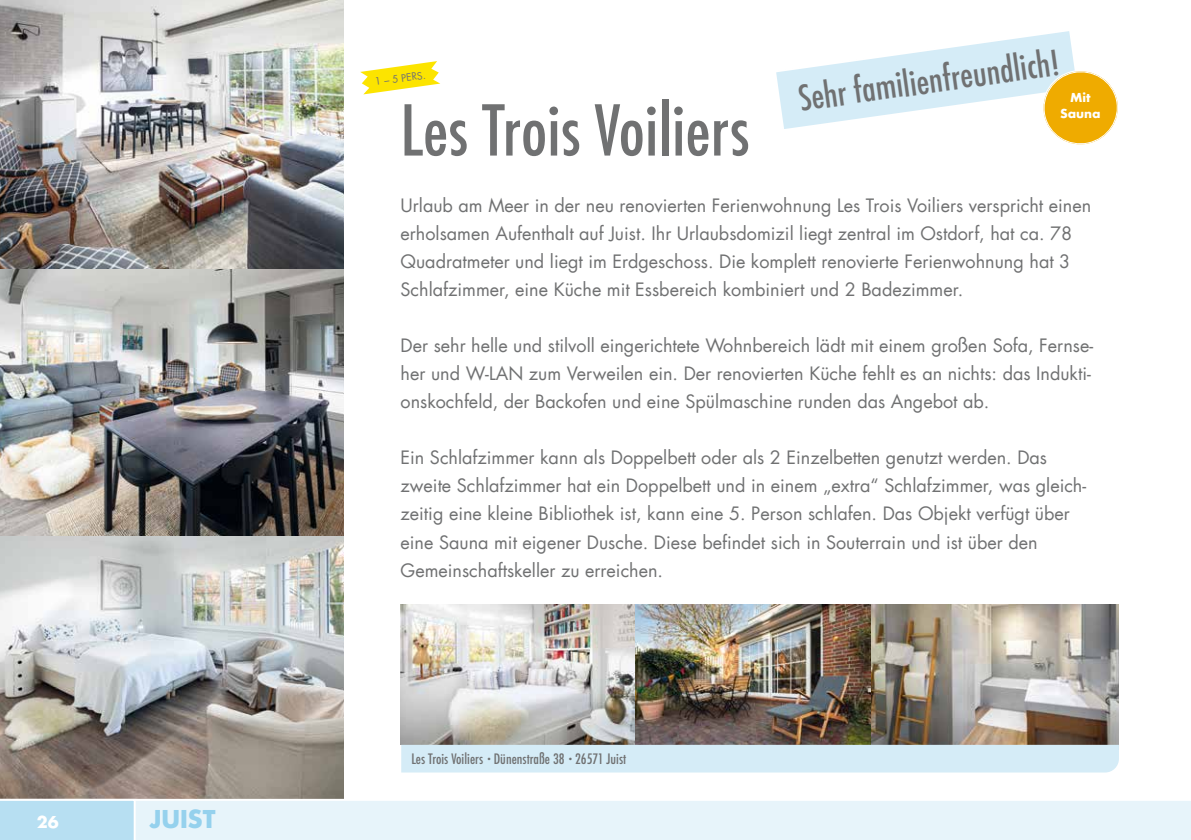
<style>
.page{position:relative;width:1191px;height:840px;background:#fff}
.page>*{position:absolute;margin:0;border:0;box-sizing:border-box;transform-origin:0 0}
.t1{font:500 condensed 68px "Futura";color:#707172}
.t2{font:500 condensed 34.2px "Futura";color:#707172}
.t3{font:700 24px "Futura LT";color:#95d1ed}
.t4{font:18px/28px "Futura LT";color:#707172}
.t5{font:700 16px "Futura LT";color:#fff}
.t6{font:500 condensed 14px "Futura";color:#707172}
.t7{font:700 12px/16px "Futura";color:#fff;text-align:center}
.t8{font:10px "Futura LT";color:#707172}
.s1{font-size:8px}
</style>
<div class="page">
<img style="left:0;top:0;width:344px;height:798px">
<img style="left:400px;top:604px;width:235px;height:140px">
<img style="left:635px;top:604px;width:484px;height:140px">
<svg style="left:360px;top:61px;width:80px;height:33px"></svg>
<div style="left:401px;top:744px;width:718px;height:28px;background:#d5ecf7"></div>
<svg style="left:136px;top:798px;width:1055px;height:41px;background:#e8f4f9"></svg>
<svg style="left:0;top:798px;width:136px;height:41px;background:#bbdff0"></svg>
<svg style="left:776px;top:31px;width:342px;height:114px"></svg>
<p class="t5" style="left:37px;top:811px;width:23px">26</p>
<h3 class="t3" style="left:150px;top:803px;width:67px">JUIST</h3>
<p class="t8" style="left:374px;top:75px;width:53px;rotate:-8deg">1 – 5 PERS.</p>
<h1 class="t1" style="left:400px;top:87px;width:350px">Les Trois Voiliers</h1>
<h2 class="t2" style="left:795px;top:77px;width:265px;rotate:-8deg">Sehr familienfreundlich!</h2>
<p class="t7" style="left:1060px;top:90px;width:42px">Mit<br>Sauna</p>
<p class="t4" style="left:400px;top:191px;width:692px">Urlaub am Meer in der neu renovierten Ferienwohnung Les Trois Voiliers verspricht einen erholsamen Aufenthalt auf Juist. Ihr Urlaubsdomizil liegt zentral im Ostdorf, hat ca. 78<br>Quadratmeter und liegt im Erdgeschoss. Die komplett renovierte Ferienwohnung hat 3<br>Schlafzimmer, eine Küche mit Essbereich kombiniert und 2 Badezimmer.</p>
<p class="t4" style="left:400px;top:331px;width:694px">Der sehr helle und stilvoll eingerichtete Wohnbereich lädt mit einem großen Sofa, Fernse&shy;her und W-LAN zum Verweilen ein. Der renovierten Küche fehlt es an nichts: das Indukti&shy;onskochfeld, der Backofen und eine Spülmaschine runden das Angebot ab.</p>
<p class="t4" style="left:400px;top:443px;width:687px">Ein Schlafzimmer kann als Doppelbett oder als 2 Einzelbetten genutzt werden. Das zweite Schlafzimmer hat ein Doppelbett und in einem „extra“ Schlafzimmer, was gleich&shy;zeitig eine kleine Bibliothek ist, kann eine 5. Person schlafen. Das Objekt verfügt über eine Sauna mit eigener Dusche. Diese befindet sich in Souterrain und ist über den Gemeinschaftskeller zu erreichen.</p>
<p class="t6" style="left:411px;top:749px;width:216px">Les Trois Voiliers <span class="s1">•</span> Dünenstraße 38 <span class="s1">•</span> 26571 Juist</p>
</div>
